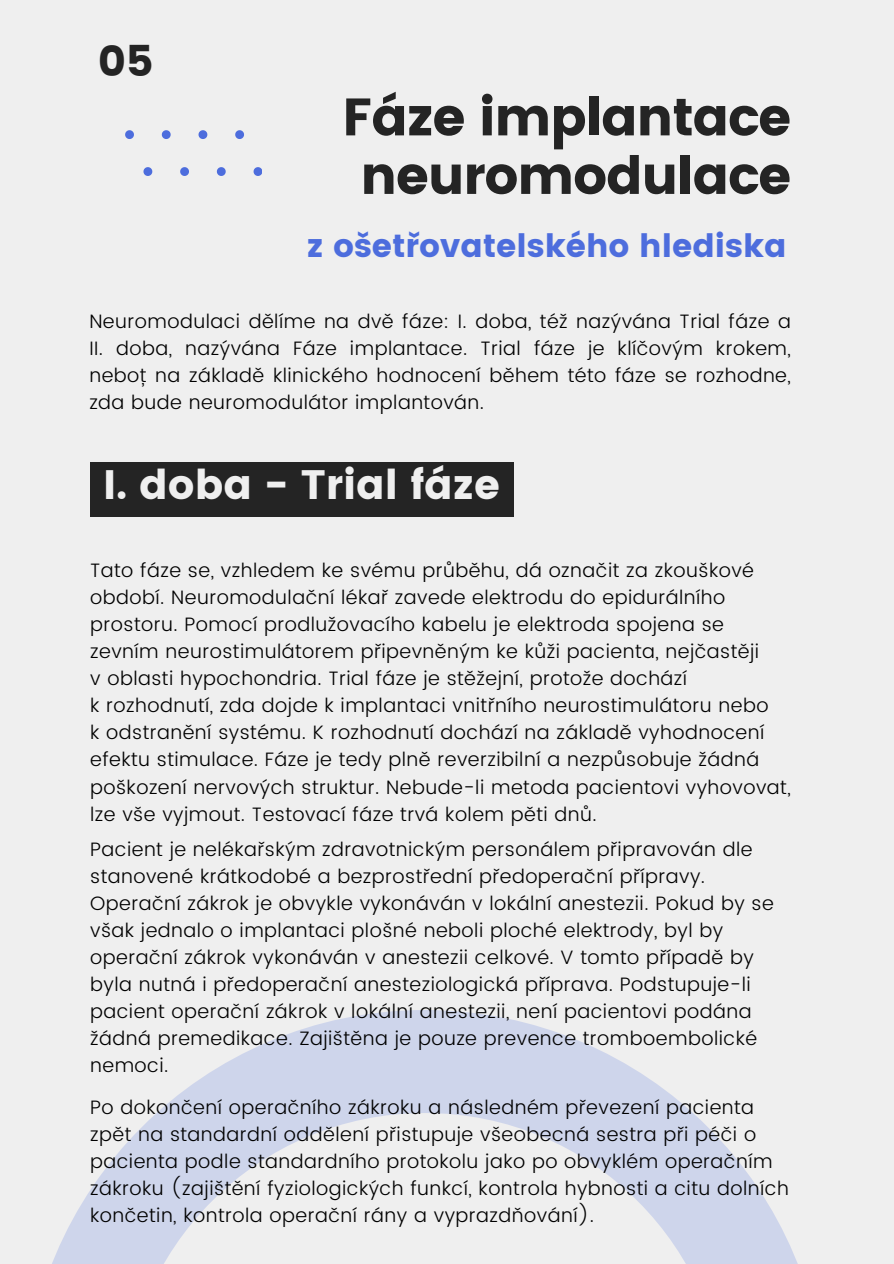
<style>
.page{position:relative;width:894px;height:1264px;background:#fff}
.page>*{position:absolute;margin:0;border:0;box-sizing:border-box;transform-origin:0 0}
.t1{font:52.5px/58.5px "Poppins";letter-spacing:-.025em;color:#242424;text-align:center}
.t2{font:42.6px "Poppins";color:#242424}
.t3{font:41.1px "Poppins";color:#efefef}
.t4{font:32.1px "Poppins";color:#4d6ddd}
.t5{font:300 19.35px/27px "Poppins";letter-spacing:.025em;color:#000}
</style>
<div class="page">
<div style="left:0;top:0;width:893px;height:1263px;background:#efefef"></div>
<svg style="left:52px;top:1010px;width:745px;height:253px"></svg>
<div style="left:90px;top:462px;width:423px;height:55px;background:#242424"></div>
<svg style="left:125px;top:130px;width:9px;height:9px"></svg>
<svg style="left:162px;top:130px;width:9px;height:9px"></svg>
<svg style="left:198px;top:130px;width:9px;height:9px"></svg>
<svg style="left:235px;top:130px;width:9px;height:9px"></svg>
<svg style="left:143px;top:167px;width:9px;height:9px"></svg>
<svg style="left:180px;top:167px;width:9px;height:9px"></svg>
<svg style="left:217px;top:167px;width:9px;height:9px"></svg>
<svg style="left:253px;top:167px;width:9px;height:9px"></svg>
<p class="t2" style="left:98px;top:36px;width:57px">05</p>
<p class="t1" style="left:342px;top:88px;width:450px">Fáze implantace neuromodulace</p>
<h1 class="t4" style="left:307px;top:227px;width:481px">z ošetřovatelského hlediska</h1>
<h3 class="t5" style="left:89px;top:307px;width:702px;text-align:justify">Neuromodulaci dělíme na dvě fáze: I. doba, též nazývána Trial fáze a II. doba, nazývána Fáze implantace. Trial fáze je klíčovým krokem, neboť na základě klinického hodnocení během této fáze se rozhodne, zda bude neuromodulátor implantován.</h3>
<p class="t3" style="left:103px;top:460px;width:398px">I. doba - Trial fáze</p>
<p class="t5" style="left:90px;top:556px;width:701px">Tato fáze se, vzhledem ke svému průběhu, dá označit za zkouškové období. Neuromodulační lékař zavede elektrodu do epidurálního prostoru. Pomocí prodlužovacího kabelu je elektroda spojena se zevním neurostimulátorem připevněným ke kůži pacienta, nejčastěji<br>v oblasti hypochondria. Trial fáze je stěžejní, protože dochází<br>k rozhodnutí, zda dojde k implantaci vnitřního neurostimulátoru nebo<br>k odstranění systému. K rozhodnutí dochází na základě vyhodnocení efektu stimulace. Fáze je tedy plně reverzibilní a nezpůsobuje žádná poškození nervových struktur. Nebude-li metoda pacientovi vyhovovat, lze vše vyjmout. Testovací fáze trvá kolem pěti dnů.</p>
<h2 class="t5" style="left:90px;top:835px;width:685px">Pacient je nelékařským zdravotnickým personálem připravován dle stanovené krátkodobé a bezprostřední předoperační přípravy.<br>Operační zákrok je obvykle vykonáván v lokální anestezii. Pokud by se však jednalo o implantaci plošné neboli ploché elektrody, byl by operační zákrok vykonáván v anestezii celkové. V tomto případě by byla nutná i předoperační anesteziologická příprava. Podstupuje-li pacient operační zákrok v lokální anestezii, není pacientovi podána žádná premedikace. Zajištěna je pouze prevence tromboembolické nemoci.</h2>
<p class="t5" style="left:90px;top:1093px;width:700px">Po dokončení operačního zákroku a následném převezení pacienta zpět na standardní oddělení přistupuje všeobecná sestra při péči o pacienta podle standardního protokolu jako po obvyklém operačním zákroku (zajištění fyziologických funkcí, kontrola hybnosti a citu dolních končetin, kontrola operační rány a vyprazdňování).</p>
</div>
